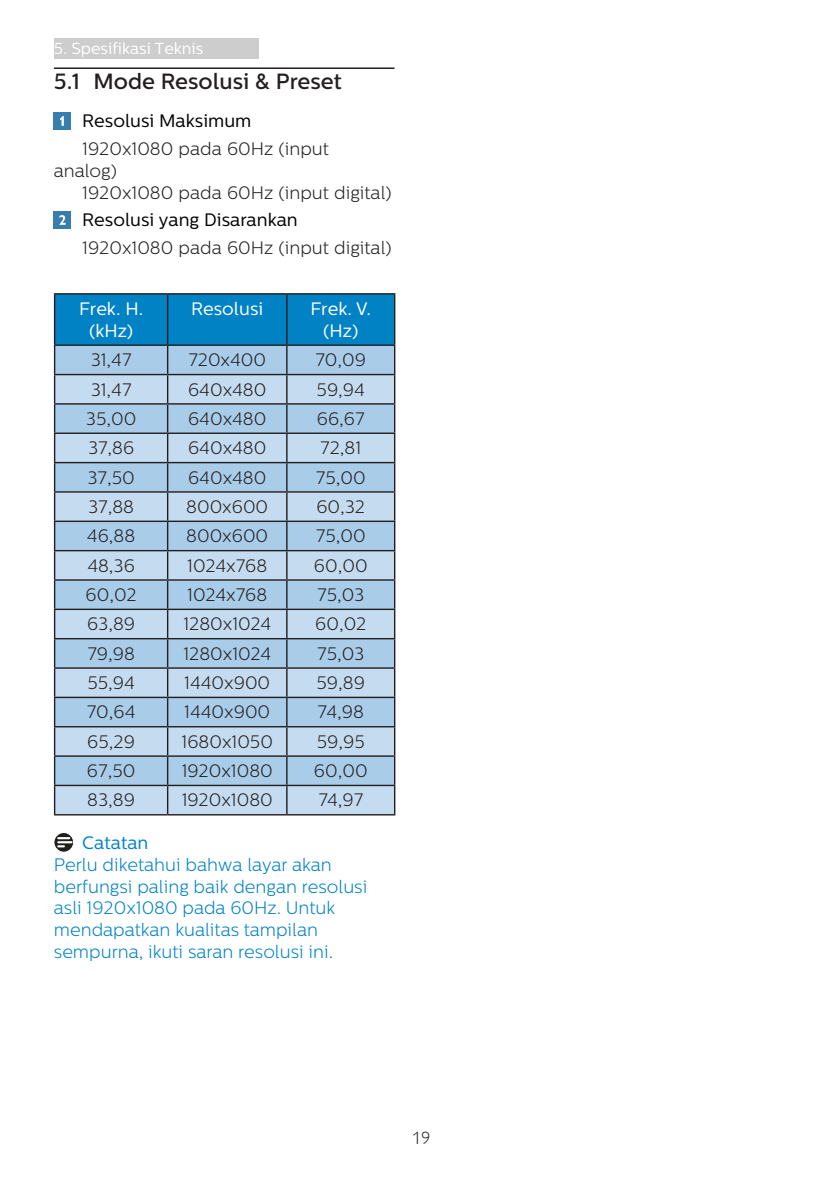
<style>
.page{position:relative;width:840px;height:1191px;background:#fff}
.page>*{position:absolute;margin:0;border:0;box-sizing:border-box;transform-origin:0 0}
.t1{font:500 22px "Centrale Sans";color:#231f20}
.Body_Text{font:300 18px/22px "Centrale Sans";color:#231f20}
.Note_body{font:300 18px/21.6px "Centrale Sans";color:#0082c5}
.Heading_4{font:18px "Centrale Sans";color:#000}
.t2{font:18px/22px "Centrale Sans";color:#fff;text-align:center}
.Heading_4-2{font:18px "Centrale Sans";color:#0082c5}
.t3{font:300 18px "Gill Alt One";color:#231f20}
.t4{font:16px "Centrale Sans";color:#fff}
</style>
<div class="page">
<div style="left:54px;top:38px;width:205px;height:20px;background:#cdcdcd"></div>
<hr style="left:54px;top:67px;width:340px;height:2px;background:#231f20">
<div style="left:54px;top:112px;width:17px;height:17px;background:#377eac"></div>
<svg style="left:60px;top:116px;width:4px;height:10px"></svg>
<div style="left:54px;top:211px;width:17px;height:17px;background:#377eac"></div>
<svg style="left:59px;top:215px;width:7px;height:10px"></svg>
<hr style="left:54px;top:293px;width:113px;height:1px;background:#231f20">
<hr style="left:167px;top:293px;width:120px;height:1px;background:#231f20">
<hr style="left:287px;top:293px;width:108px;height:1px;background:#231f20">
<svg style="left:54px;top:294px;width:341px;height:520px;background:#9abed9"></svg>
<hr style="left:54px;top:814px;width:113px;height:1px;background:#231f20">
<hr style="left:167px;top:814px;width:120px;height:1px;background:#231f20">
<hr style="left:287px;top:814px;width:108px;height:1px;background:#231f20">
<svg style="left:54px;top:832px;width:20px;height:20px"></svg>
<div style="left:54px;top:832px;width:20px;height:20px;border:1px solid #fff;border-radius:50%"></div>
<svg style="left:58px;top:837px;width:13px;height:10px"></svg>
<p class="t4" style="left:54px;top:39px;width:151px">5. Spesifikasi Teknis</p>
<p class="t1" style="left:54px;top:68px;width:289px">5.1 Mode Resolusi &amp; Preset</p>
<p class="Heading_4" style="left:82px;top:110px;width:170px">Resolusi Maksimum</p>
<p class="Body_Text" style="left:54px;top:138px;width:276px;text-indent:28px">1920x1080 pada 60Hz (input analog)</p>
<p class="Body_Text" style="left:82px;top:182px;width:311px">1920x1080 pada 60Hz (input digital)</p>
<p class="Heading_4" style="left:82px;top:209px;width:217px">Resolusi yang Disarankan</p>
<p class="Body_Text" style="left:82px;top:237px;width:311px">1920x1080 pada 60Hz (input digital)</p>
<p class="t2" style="left:79px;top:298px;width:66px">Frek. H. (kHz)</p>
<p class="t2" style="left:191px;top:298px;width:73px">Resolusi</p>
<p class="t2" style="left:310px;top:298px;width:62px">Frek. V. (Hz)</p>
<p class="Body_Text" style="left:91px;top:349px;width:42px">31,47</p>
<p class="Body_Text" style="left:188px;top:349px;width:79px">720x400</p>
<p class="Body_Text" style="left:315px;top:349px;width:52px">70,09</p>
<p class="Body_Text" style="left:91px;top:378px;width:42px">31,47</p>
<p class="Body_Text" style="left:188px;top:378px;width:80px">640x480</p>
<p class="Body_Text" style="left:316px;top:378px;width:50px">59,94</p>
<p class="Body_Text" style="left:86px;top:408px;width:52px">35,00</p>
<p class="Body_Text" style="left:188px;top:408px;width:80px">640x480</p>
<p class="Body_Text" style="left:317px;top:408px;width:49px">66,67</p>
<p class="Body_Text" style="left:88px;top:437px;width:48px">37,86</p>
<p class="Body_Text" style="left:188px;top:437px;width:80px">640x480</p>
<p class="Body_Text" style="left:320px;top:437px;width:42px">72,81</p>
<p class="Body_Text" style="left:87px;top:466px;width:49px">37,50</p>
<p class="Body_Text" style="left:188px;top:466px;width:80px">640x480</p>
<p class="Body_Text" style="left:316px;top:466px;width:51px">75,00</p>
<p class="Body_Text" style="left:88px;top:496px;width:47px">37,88</p>
<p class="Body_Text" style="left:186px;top:496px;width:83px">800x600</p>
<p class="Body_Text" style="left:316px;top:496px;width:50px">60,32</p>
<p class="Body_Text" style="left:87px;top:525px;width:50px">46,88</p>
<p class="Body_Text" style="left:186px;top:525px;width:83px">800x600</p>
<p class="Body_Text" style="left:316px;top:525px;width:51px">75,00</p>
<p class="Body_Text" style="left:87px;top:554px;width:49px">48,36</p>
<p class="Body_Text" style="left:187px;top:554px;width:81px">1024x768</p>
<p class="Body_Text" style="left:314px;top:554px;width:55px">60,00</p>
<p class="Body_Text" style="left:86px;top:584px;width:53px">60,02</p>
<p class="Body_Text" style="left:187px;top:584px;width:81px">1024x768</p>
<p class="Body_Text" style="left:317px;top:584px;width:48px">75,03</p>
<p class="Body_Text" style="left:87px;top:613px;width:50px">63,89</p>
<p class="Body_Text" style="left:183px;top:613px;width:89px">1280x1024</p>
<p class="Body_Text" style="left:315px;top:613px;width:53px">60,02</p>
<p class="Body_Text" style="left:87px;top:642px;width:49px">79,98</p>
<p class="Body_Text" style="left:183px;top:642px;width:89px">1280x1024</p>
<p class="Body_Text" style="left:317px;top:642px;width:48px">75,03</p>
<p class="Body_Text" style="left:87px;top:672px;width:49px">55,94</p>
<p class="Body_Text" style="left:184px;top:672px;width:87px">1440x900</p>
<p class="Body_Text" style="left:316px;top:672px;width:50px">59,89</p>
<p class="Body_Text" style="left:87px;top:701px;width:50px">70,64</p>
<p class="Body_Text" style="left:184px;top:701px;width:87px">1440x900</p>
<p class="Body_Text" style="left:317px;top:701px;width:48px">74,98</p>
<p class="Body_Text" style="left:87px;top:730px;width:49px">65,29</p>
<p class="Body_Text" style="left:181px;top:730px;width:93px">1680x1050</p>
<p class="Body_Text" style="left:316px;top:730px;width:49px">59,95</p>
<p class="Body_Text" style="left:87px;top:760px;width:50px">67,50</p>
<p class="Body_Text" style="left:182px;top:760px;width:93px">1920x1080</p>
<p class="Body_Text" style="left:314px;top:760px;width:55px">60,00</p>
<p class="Body_Text" style="left:87px;top:789px;width:49px">83,89</p>
<p class="Body_Text" style="left:182px;top:789px;width:93px">1920x1080</p>
<p class="Body_Text" style="left:318px;top:789px;width:46px">74,97</p>
<p class="Heading_4-2" style="left:82px;top:832px;width:68px">Catatan</p>
<p class="Note_body" style="left:54px;top:854px;width:315px">Perlu diketahui bahwa layar akan berfungsi paling baik dengan resolusi asli 1920x1080 pada 60Hz. Untuk mendapatkan kualitas tampilan sempurna, ikuti saran resolusi ini.</p>
<p class="t3" style="left:412px;top:1128px;width:19px">19</p>
</div>
